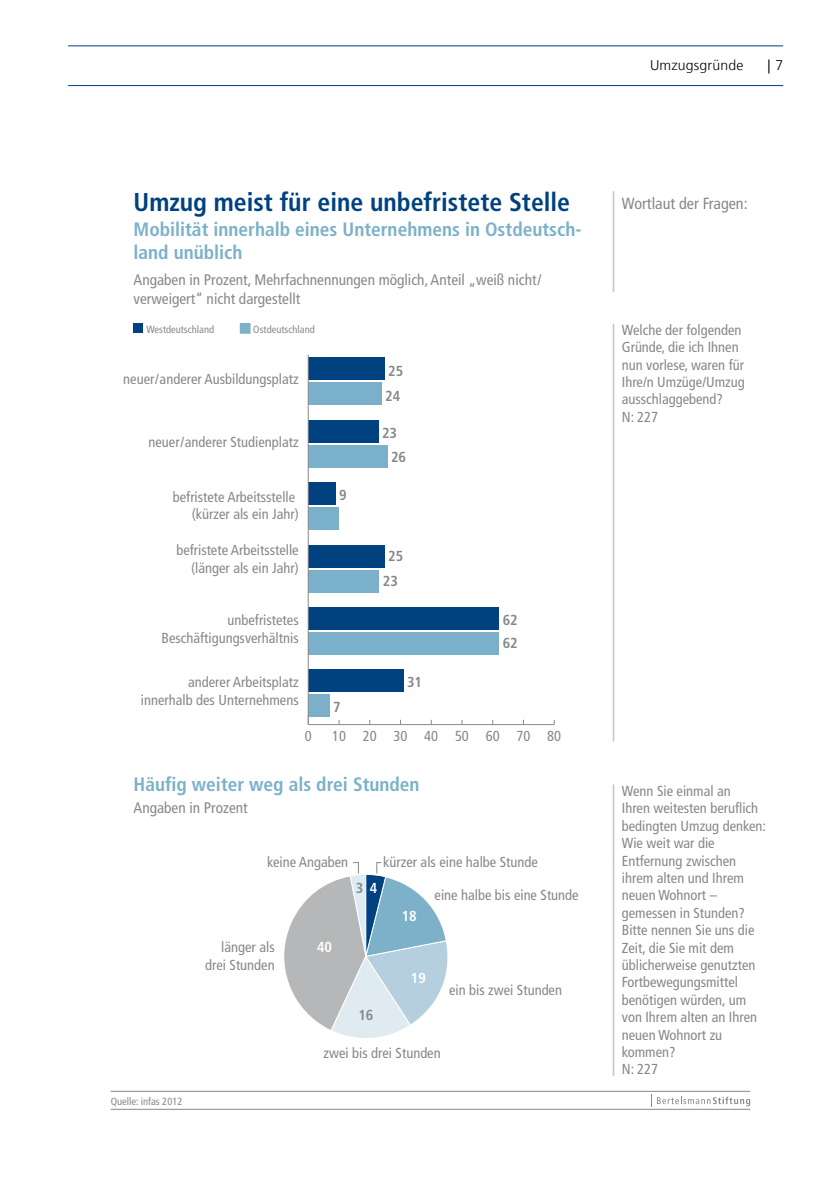
<style>
.page{position:relative;width:840px;height:1191px;background:#fff}
.page>*{position:absolute;margin:0;border:0;box-sizing:border-box;transform-origin:0 0}
.t1{font:700 condensed 25.8px "Frutiger";color:#004180}
.t2{font:700 condensed 19.4px/23.2px "Frutiger";color:#7cb1c9}
.t3{font:condensed 16px "Frutiger";color:#87888a}
.t4{font:condensed 15.2px/18.4px "Frutiger";color:#87888a}
.t5{font:condensed 14.4px/17.4px "Frutiger";color:#87888a;text-align:right}
.t6{font:700 condensed 14.4px/24.6px "Frutiger";color:#87888a}
.t7{font:700 condensed 14.4px "Frutiger";color:#fff}
.t8{font:300 14px "Frutiger LT Com";letter-spacing:.015em;color:#000}
.t9{font:condensed 14px "Frutiger LT Com";color:#000}
.t10{font:condensed 10.4px "Frutiger";color:#88898b}
.s1{font-weight:300;font-stretch:normal}
.s2{color:#fff}
</style>
<div class="page">
<hr style="left:68px;top:45px;width:714px;height:1px;background:#004180">
<hr style="left:68px;top:85px;width:714px;height:1px;background:#004180">
<hr style="left:111px;top:1109px;width:638px;height:1px;background:#87888a">
<hr style="left:111px;top:1091px;width:638px;height:1px;background:#87888a">
<div style="left:133px;top:324px;width:10px;height:9px;background:#004180"></div>
<div style="left:240px;top:324px;width:9px;height:9px;background:#7cb1c9"></div>
<div style="left:240px;top:323px;width:10px;height:11px;border:2px solid #7cb1c9"></div>
<svg style="left:651px;top:1094px;width:98px;height:12px"></svg>
<hr style="left:612px;top:324px;width:2px;height:417px;background:#c6c7c9">
<hr style="left:612px;top:191px;width:2px;height:101px;background:#c6c7c9">
<hr style="left:612px;top:784px;width:2px;height:291px;background:#c6c7c9">
<hr style="left:308px;top:724px;width:246px;height:1px;background:#87888a">
<div style="left:308px;top:382px;width:74px;height:23px;background:#7bb0ca"></div>
<div style="left:308px;top:445px;width:80px;height:22px;background:#7bb0ca"></div>
<div style="left:308px;top:507px;width:31px;height:23px;background:#7bb0ca"></div>
<div style="left:308px;top:570px;width:71px;height:22px;background:#7bb0ca"></div>
<div style="left:308px;top:632px;width:190px;height:22px;background:#7bb0ca"></div>
<div style="left:308px;top:694px;width:21px;height:23px;background:#7bb0ca"></div>
<div style="left:308px;top:357px;width:77px;height:23px;background:#004180"></div>
<div style="left:308px;top:420px;width:71px;height:22px;background:#004180"></div>
<div style="left:308px;top:482px;width:28px;height:23px;background:#004180"></div>
<div style="left:308px;top:545px;width:77px;height:22px;background:#004180"></div>
<div style="left:308px;top:607px;width:190px;height:23px;background:#004180"></div>
<div style="left:308px;top:669px;width:95px;height:23px;background:#004180"></div>
<hr style="left:308px;top:355px;width:1px;height:369px;background:#87888a">
<svg style="left:284px;top:862px;width:164px;height:176px"></svg>
<p class="t8" style="left:649px;top:57px;width:95px">Umzugsgründe</p>
<p class="t9" style="left:767px;top:57px;width:17px">| <span class="s1">7</span></p>
<h1 class="t1" style="left:133px;top:186px;width:438px">Umzug meist für eine unbefristete Stelle</h1>
<h2 class="t2" style="left:133px;top:218px;width:449px">Mobilität innerhalb eines Unternehmens in Ostdeutsch&shy;land unüblich</h2>
<p class="t4" style="left:133px;top:271px;width:409px">Angaben in Prozent, Mehrfachnennungen möglich, Anteil „weiß nicht/ verweigert“ nicht dargestellt</p>
<p class="t10" style="left:146px;top:323px;width:69px">Westdeutschland</p>
<p class="t10" style="left:253px;top:323px;width:63px">Ostdeutschland</p>
<p class="t5" style="left:123px;top:370px;width:177px">neuer/anderer Ausbildungsplatz</p>
<p class="t5" style="left:148px;top:433px;width:152px">neuer/anderer Studienplatz</p>
<p class="t5" style="left:173px;top:488px;width:127px">befristete Arbeitsstelle (kürzer als ein Jahr)</p>
<p class="t5" style="left:176px;top:542px;width:124px">befristete Arbeitsstelle (länger als ein Jahr)</p>
<p class="t5" style="left:161px;top:612px;width:139px">unbefristetes<br>Beschäftigungsverhältnis</p>
<p class="t5" style="left:141px;top:673px;width:159px">anderer Arbeitsplatz innerhalb des Unternehmens</p>
<p class="t6" style="left:339px;top:483px;width:9px">9</p>
<p class="t6" style="left:333px;top:694px;width:9px">7</p>
<p class="t6" style="left:385px;top:359px;width:20px">25<br>24</p>
<p class="t6" style="left:391px;top:421px;width:17px;text-indent:-9px">23<br>26</p>
<p class="t6" style="left:388px;top:543px;width:17px">25</p>
<p class="t6" style="left:382px;top:568px;width:17px">23</p>
<p class="t6" style="left:407px;top:670px;width:17px">31</p>
<p class="t6" style="left:502px;top:609px;width:17px;line-height:22.8px">62<br>62</p>
<p class="t5" style="left:305px;top:728px;width:8px">0</p>
<p class="t5" style="left:332px;top:728px;width:230px">10 20 30 40 50 60 70 80</p>
<h2 class="t2" style="left:133px;top:773px;width:287px">Häufig weiter weg als drei Stunden</h2>
<p class="t4" style="left:133px;top:799px;width:116px">Angaben in Prozent</p>
<p class="t5" style="left:267px;top:853px;width:82px">keine Angaben</p>
<p class="t5" style="left:383px;top:853px;width:156px">kürzer als eine halbe Stunde</p>
<p class="t5" style="left:434px;top:886px;width:145px">eine halbe bis eine Stunde</p>
<p class="t6" style="left:356px;top:875px;width:23px">3 <span class="s2">4</span></p>
<p class="t7" style="left:401px;top:907px;width:17px">18</p>
<p class="t5" style="left:205px;top:938px;width:71px">länger als drei Stunden</p>
<p class="t10" style="left:111px;top:1095px;width:73px">Quelle: infas 2012</p>
<p class="t7" style="left:317px;top:938px;width:17px">40</p>
<p class="t6" style="left:358px;top:1002px;width:17px">16</p>
<p class="t7" style="left:410px;top:969px;width:17px">19</p>
<p class="t5" style="left:449px;top:981px;width:114px">ein bis zwei Stunden</p>
<p class="t5" style="left:323px;top:1044px;width:119px">zwei bis drei Stunden</p>
<p class="t3" style="left:621px;top:194px;width:127px">Wortlaut der Fragen:</p>
<p class="t5" style="left:621px;top:321px;width:124px;text-align:left">Welche der folgenden<br>Gründe, die ich Ihnen nun vorlese, waren für<br>Ihre/n Umzüge/Umzug ausschlaggebend?<br>N: 227</p>
<p class="t5" style="left:621px;top:782px;width:145px;text-align:left">Wenn Sie einmal an<br>Ihren weitesten beruflich bedingten Umzug denken:<br>Wie weit war die<br>Entfernung zwischen ihrem alten und Ihrem neuen Wohnort – gemessen in Stunden?<br>Bitte nennen Sie uns die<br>Zeit, die Sie mit dem üblicherweise genutzten<br>Fortbewegungsmittel benötigen würden, um von Ihrem alten an Ihren neuen Wohnort zu kommen?<br>N: 227</p>
</div>
